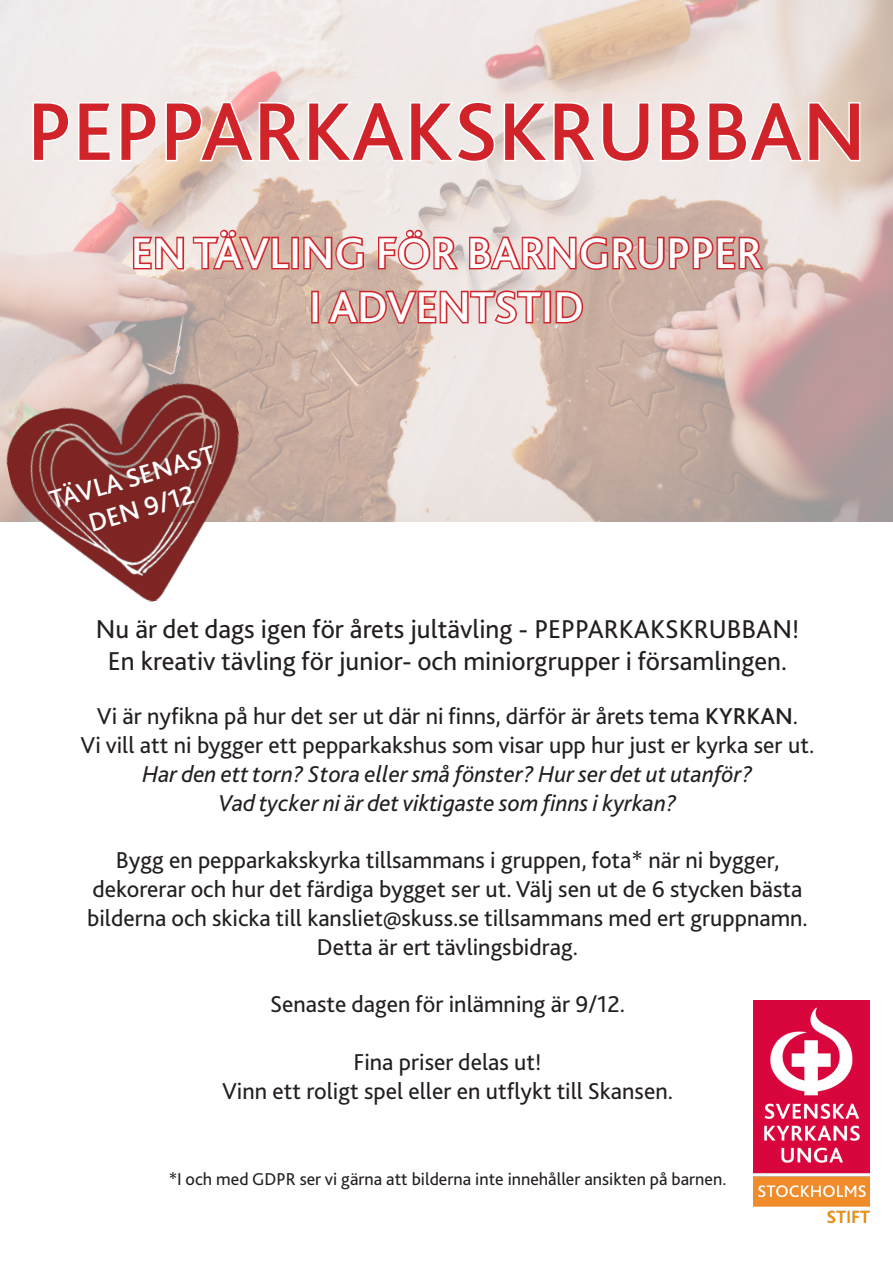
<style>
.page{position:relative;width:893px;height:1263px;background:#fff}
.page>*{position:absolute;margin:0;border:0;box-sizing:border-box;transform-origin:0 0}
.t1{font:500 85.5px "Bliss 2";color:#d1232a}
.t2{font:500 45px "Bliss 2";color:#fff}
.t3{font:27px/32.4px "Bliss 2";color:#231f20;text-align:center}
.t4{font:500 27px/32.4px "Bliss 2";color:#fff;text-align:center}
.t5{font:24px/28.8px "Bliss 2";color:#231f20;text-align:center}
.t6{font:italic 24px "Bliss 2";color:#231f20}
.t7{font:18px "Bliss 2";color:#231f20}
.s1{font-weight:500}
.s2{font-style:italic}
</style>
<div class="page">
<svg style="left:0;top:0;width:893px;height:522px;background:#dbc9c3"></svg>
<svg style="left:31px;top:100px;width:127px;height:63px"></svg>
<svg style="left:164px;top:100px;width:488px;height:64px"></svg>
<svg style="left:659px;top:99px;width:203px;height:65px"></svg>
<svg style="left:131px;top:228px;width:160px;height:44px;background:#dc948f"></svg>
<div style="left:291px;top:237px;width:8px;height:32px;border:3px solid #d1232a"></div>
<svg style="left:302px;top:234px;width:64px;height:38px;background:#d27d77"></svg>
<svg style="left:376px;top:228px;width:85px;height:44px;background:#df9998"></svg>
<svg style="left:468px;top:234px;width:298px;height:38px;background:#d37f7d"></svg>
<div style="left:311px;top:291px;width:8px;height:32px;border:3px solid #d1232a"></div>
<svg style="left:326px;top:288px;width:219px;height:38px;background:#d78885"></svg>
<div style="left:543px;top:291px;width:8px;height:32px;border:3px solid #d1232a"></div>
<svg style="left:554px;top:289px;width:31px;height:36px"></svg>
<img style="left:0;top:373px;width:269px;height:229px">
<img style="left:754px;top:1000px;width:116px;height:222px">
<p class="t1" style="left:27px;top:78px;width:840px">PEPPARKAKSKRUBBAN</p>
<p class="t2" style="left:131px;top:225px;width:633px">EN TÄVLING FÖR BARNGRUPPER</p>
<p class="t2" style="left:309px;top:279px;width:276px">I ADVENTSTID</p>
<p class="t4" style="left:46px;top:484px;width:173px;rotate:-16deg">TÄVLA SENAST<br>DEN 9/12</p>
<p class="t3" style="left:96px;top:612px;width:705px">Nu är det dags igen för årets jultävling - PEPPARKAKSKRUBBAN!<br>En kreativ tävling för junior- och miniorgrupper i församlingen.</p>
<p class="t5" style="left:97px;top:701px;width:703px">Vi är nyfikna på hur det ser ut där ni finns, därför är årets tema <span class="s1">KYRKAN</span>.</p>
<p class="t5" style="left:81px;top:730px;width:735px">Vi vill att ni bygger ett pepparkakshus som visar upp hur just er kyrka ser ut.<br><span class="s2">Har den ett torn? Stora eller små fönster? Hur ser det ut utanför?</span></p>
<p class="t6" style="left:218px;top:788px;width:460px">Vad tycker ni är det viktigaste som finns i kyrkan?</p>
<p class="t5" style="left:116px;top:845px;width:665px">Bygg en pepparkakskyrka tillsammans i gruppen, fota* när ni bygger,</p>
<p class="t5" style="left:87px;top:874px;width:722px">dekorerar och hur det färdiga bygget ser ut. Välj sen ut de 6 stycken bästa bilderna och skicka till kansliet@skuss.se tillsammans med ert gruppnamn.<br>Detta är ert tävlingsbidrag.</p>
<p class="t5" style="left:270px;top:989px;width:357px">Senaste dagen för inlämning är 9/12.</p>
<p class="t5" style="left:353px;top:1047px;width:190px">Fina priser delas ut!</p>
<p class="t5" style="left:222px;top:1075px;width:453px">Vinn ett roligt spel eller en utflykt till Skansen.</p>
<p class="t7" style="left:169px;top:1168px;width:559px">*I och med GDPR ser vi gärna att bilderna inte innehåller ansikten på barnen.</p>
</div>
